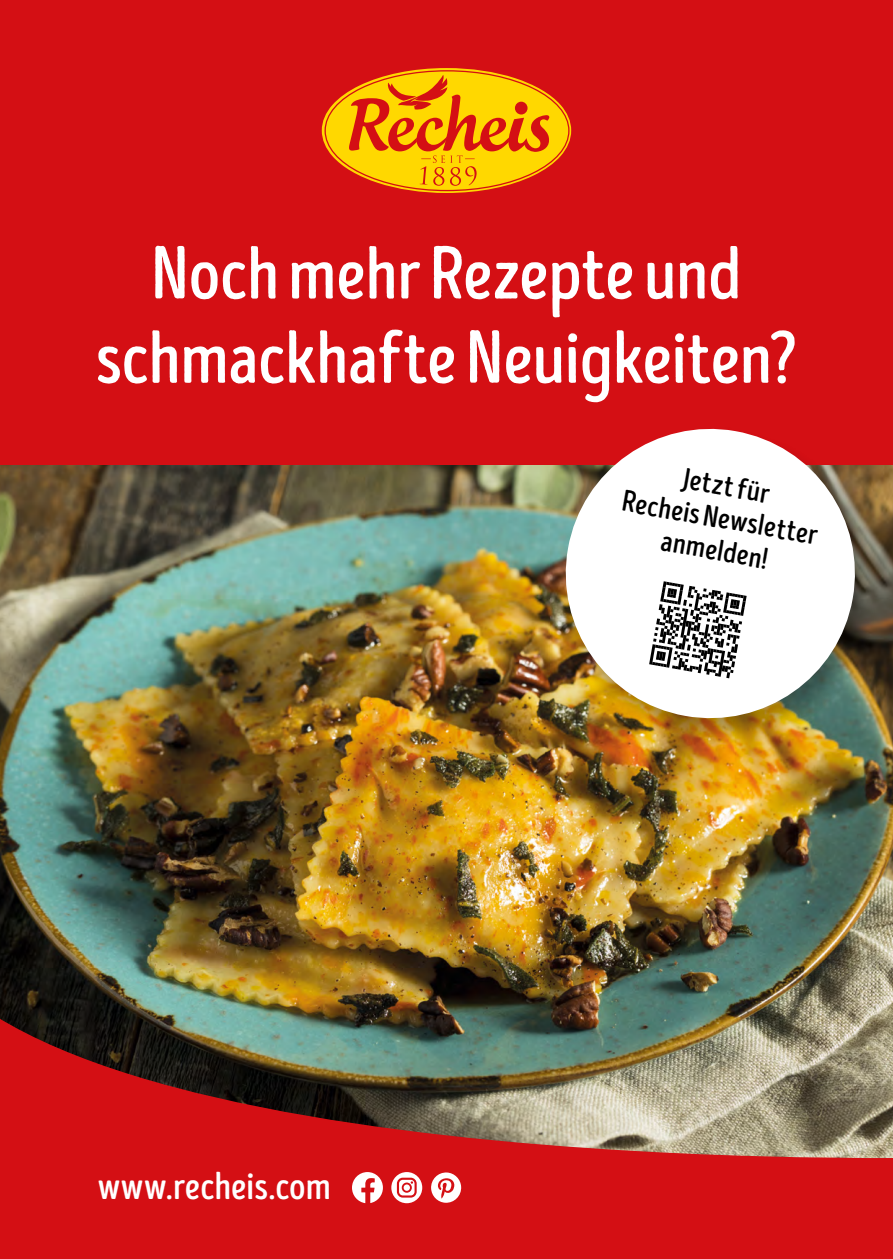
<style>
.page{position:relative;width:893px;height:1259px;background:#fff}
.page>*{position:absolute;margin:0;border:0;box-sizing:border-box;transform-origin:0 0}
.t1{font:75px/84.3px "Intro Head B Base";letter-spacing:-.01em;color:#fff;text-align:center}
.t2{font:39px "Intro Head B Base";letter-spacing:-.005em;color:#fff}
.t3{font:30px/32.4px "Intro Head B Base";color:#000;text-align:center}
</style>
<div class="page">
<img style="left:0;top:464px;width:893px;height:469px">
<img style="left:0;top:933px;width:893px;height:326px">
<div style="left:0;top:0;width:893px;height:464px;background:#d40f14"></div>
<div style="left:558px;top:427px;width:321px;height:322px;background:#000;opacity:.3"></div>
<img style="left:554px;top:427px;width:312px;height:303px">
<svg style="left:649px;top:581px;width:98px;height:97px"></svg>
<svg style="left:431px;top:1172px;width:31px;height:31px"></svg>
<svg style="left:391px;top:1172px;width:31px;height:31px"></svg>
<svg style="left:352px;top:1172px;width:31px;height:31px"></svg>
<svg style="left:322px;top:68px;width:249px;height:125px"></svg>
<p class="t1" style="left:96px;top:232px;width:703px">Noch mehr Rezepte und schmackhafte Neuigkeiten?</p>
<p class="t2" style="left:98px;top:1164px;width:235px">www.recheis.com</p>
<p class="t3" style="left:631px;top:453px;width:200px;rotate:10deg">Jetzt für<br>Recheis Newsletter anmelden!</p>
</div>
